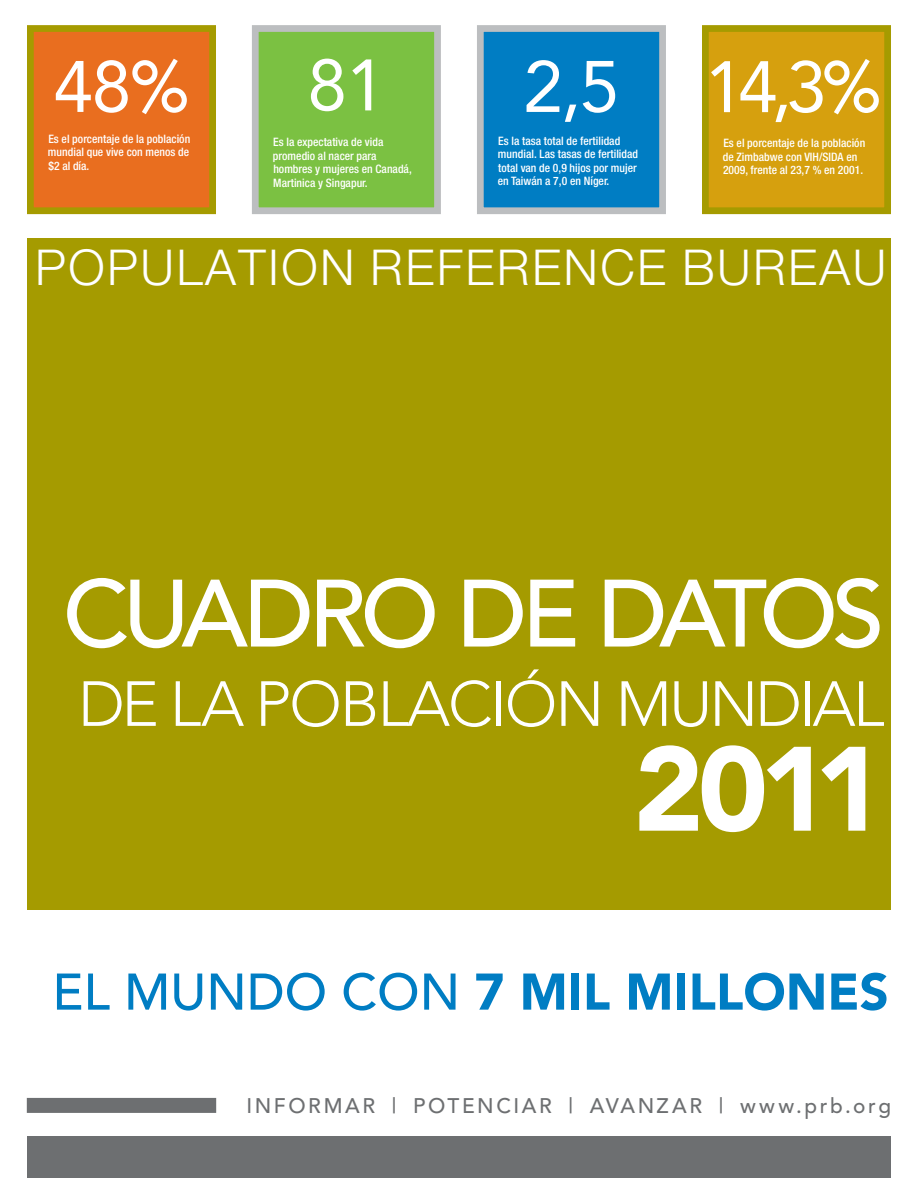
<style>
.page{position:relative;width:918px;height:1188px;background:#fff}
.page>*{position:absolute;margin:0;border:0;box-sizing:border-box;transform-origin:0 0}
.t1{font:900 118.5px "Avenir";color:#fff}
.t2{font:500 94.5px "Avenir";letter-spacing:-.065em;color:#fff}
.t3{font:72px "Avenir";color:#fff}
.t4{font:300 63px "Avenir";letter-spacing:-.03em;color:#fff}
.t5{font:900 51px "Avenir";color:#007dc3}
.t6{font:300 49.5px "Helvetica Neue";letter-spacing:.16em;color:#fff}
.t7{font:500 21px "Avenir";letter-spacing:.125em;color:#6d6f71}
.t8{font:500 condensed 11.7px/13.5px "Helvetica Neue";color:#fff}
.s1{font-weight:500}
</style>
<div class="page">
<div style="left:27px;top:238px;width:864px;height:672px;background:#a59b00"></div>
<div style="left:27px;top:1136px;width:864px;height:42px;background:#6d6f71"></div>
<div style="left:27px;top:1098px;width:189px;height:15px;background:#6d6f71"></div>
<div style="left:255px;top:29px;width:183px;height:182px;background:#7bc142"></div>
<div style="left:252px;top:25px;width:189px;height:189px;border:7px solid #bcbec0"></div>
<div style="left:705px;top:29px;width:183px;height:182px;background:#d6a00e"></div>
<div style="left:702px;top:25px;width:189px;height:189px;border:7px solid #a59b00"></div>
<div style="left:480px;top:29px;width:183px;height:182px;background:#007dc3"></div>
<div style="left:477px;top:25px;width:189px;height:189px;border:7px solid #bcbec0"></div>
<div style="left:30px;top:29px;width:183px;height:182px;background:#e96e1f"></div>
<div style="left:27px;top:25px;width:189px;height:189px;border:7px solid #a59b00"></div>
<h3 class="t3" style="left:53px;top:45px;width:138px">48%</h3>
<h3 class="t3" style="left:307px;top:44px;width:80px">81</h3>
<h3 class="t3" style="left:523px;top:45px;width:360px">2,5 14,3%</h3>
<p class="t8" style="left:48px;top:132px;width:144px;text-align:justify">Es el porcentaje de la población mundial que vive con menos de $2 al día.</p>
<p class="t8" style="left:498px;top:134px;width:142px">Es la tasa total de fertilidad mundial. Las tasas de fertilidad total van de 0,9 hijos por mujer en Taiwán a 7,0 en Níger.</p>
<p class="t8" style="left:273px;top:135px;width:140px">Es la expectativa de vida promedio al nacer para hombres y mujeres en Canadá,<br>Martinica y Singapur.</p>
<p class="t8" style="left:723px;top:136px;width:144px">Es el porcentaje de la población de Zimbabwe con VIH/SIDA en<br>2009, frente al 23,7 % en 2001.</p>
<h3 class="t6" style="left:35px;top:237px;width:853px">POPULATION REFERENCE BUREAU</h3>
<h2 class="t2" style="left:63px;top:559px;width:823px">CUADRO DE DATOS</h2>
<h3 class="t4" style="left:78px;top:667px;width:808px">DE LA POBLACIÓN MUNDIAL</h3>
<h1 class="t1" style="left:634px;top:718px;width:252px">2011</h1>
<h3 class="t5" style="left:52px;top:961px;width:838px"><span class="s1">EL MUNDO CON</span> 7 MIL MILLONES</h3>
<h3 class="t7" style="left:247px;top:1094px;width:51px">INFOR</h3>
<h3 class="t7" style="left:324px;top:1094px;width:30px">MAR</h3>
<h3 class="t7" style="left:392px;top:1094px;width:43px">| POTE</h3>
<h3 class="t7" style="left:477px;top:1094px;width:24px">NCIAR</h3>
<h3 class="t7" style="left:568px;top:1094px;width:113px">| AVA NZAR</h3>
<h3 class="t7" style="left:719px;top:1094px;width:174px">| WWW.PRB.ORG</h3>
</div>
